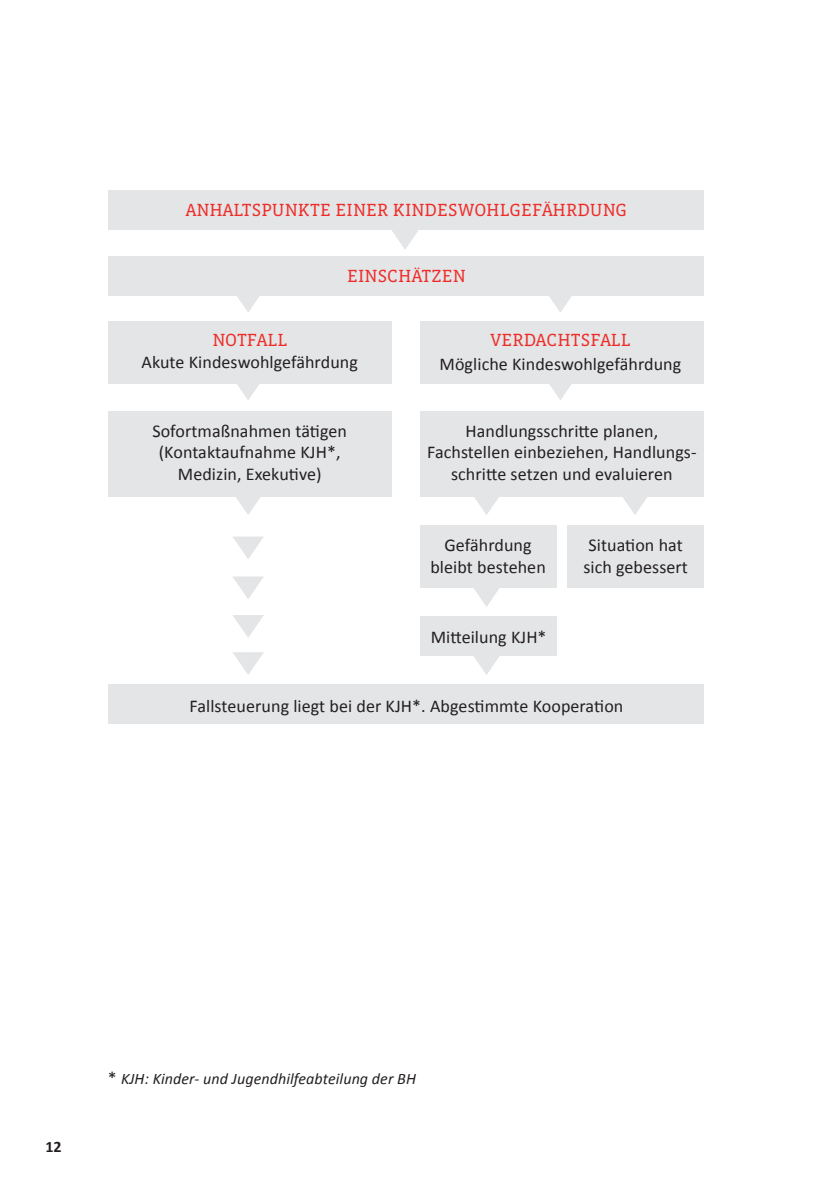
<style>
.page{position:relative;width:840px;height:1191px;background:#fff}
.page>*{position:absolute;margin:0;border:0;box-sizing:border-box;transform-origin:0 0}
.t1{font:18px/21.6px "Calibri";letter-spacing:.005em;color:#231f20;text-align:center}
.t2{font:18px "Vista Slab OT";letter-spacing:.005em;color:#ee2d28}
.t3{font:italic 16px "Calibri";letter-spacing:.005em;color:#231f20}
.t4{font:700 16px "Calibri";color:#231f20}
.s1{font-style:normal;font-size:18px}
</style>
<div class="page">
<div style="left:108px;top:190px;width:595px;height:40px;background:#e4e5e7"></div>
<div style="left:108px;top:256px;width:595px;height:39px;background:#e4e5e7"></div>
<div style="left:108px;top:321px;width:283px;height:62px;background:#e4e5e7"></div>
<div style="left:420px;top:321px;width:283px;height:62px;background:#e4e5e7"></div>
<div style="left:108px;top:412px;width:283px;height:85px;background:#e4e5e7"></div>
<div style="left:420px;top:412px;width:283px;height:85px;background:#e4e5e7"></div>
<div style="left:420px;top:525px;width:136px;height:62px;background:#e4e5e7"></div>
<div style="left:567px;top:525px;width:136px;height:62px;background:#e4e5e7"></div>
<div style="left:420px;top:616px;width:136px;height:39px;background:#e4e5e7"></div>
<div style="left:108px;top:684px;width:595px;height:39px;background:#e4e5e7"></div>
<svg style="left:392px;top:230px;width:27px;height:20px"></svg>
<svg style="left:232px;top:295px;width:32px;height:17px"></svg>
<svg style="left:544px;top:295px;width:31px;height:17px"></svg>
<svg style="left:236px;top:497px;width:24px;height:18px"></svg>
<svg style="left:474px;top:497px;width:25px;height:18px"></svg>
<svg style="left:623px;top:497px;width:24px;height:18px"></svg>
<svg style="left:470px;top:587px;width:32px;height:20px"></svg>
<svg style="left:470px;top:655px;width:32px;height:20px"></svg>
<svg style="left:233px;top:536px;width:30px;height:23px"></svg>
<svg style="left:233px;top:576px;width:30px;height:23px"></svg>
<svg style="left:233px;top:615px;width:31px;height:23px"></svg>
<svg style="left:233px;top:652px;width:31px;height:23px"></svg>
<svg style="left:232px;top:383px;width:32px;height:17px"></svg>
<svg style="left:544px;top:383px;width:31px;height:17px"></svg>
<p class="t2" style="left:186px;top:200px;width:442px">ANHALTSPUNKTE EINER KINDESWOHLGEFÄHRDUNG</p>
<p class="t2" style="left:347px;top:267px;width:120px">EINSCHÄTZEN</p>
<p class="t2" style="left:212px;top:331px;width:76px">NOTFALL</p>
<p class="t1" style="left:141px;top:350px;width:218px">Akute Kindeswohlgefährdung</p>
<p class="t1" style="left:152px;top:419px;width:196px">Sofortmaßnahmen tätigen</p>
<p class="t1" style="left:159px;top:441px;width:183px">(Kontaktaufnahme KJH*,</p>
<p class="t1" style="left:178px;top:462px;width:145px">Medizin, Exekutive)</p>
<p class="t2" style="left:490px;top:331px;width:141px">VERDACHTSFALL</p>
<p class="t1" style="left:439px;top:352px;width:243px">Mögliche Kindeswohlgefährdung</p>
<p class="t1" style="left:465px;top:419px;width:194px">Handlungsschritte planen,</p>
<p class="t1" style="left:427px;top:441px;width:271px">Fachstellen einbeziehen, Handlungs&shy;schritte setzen und evaluieren</p>
<p class="t1" style="left:444px;top:533px;width:89px">Gefährdung</p>
<p class="t1" style="left:430px;top:555px;width:117px">bleibt bestehen</p>
<p class="t1" style="left:430px;top:625px;width:117px">Mitteilung KJH*</p>
<p class="t1" style="left:588px;top:533px;width:96px">Situation hat</p>
<p class="t1" style="left:583px;top:555px;width:106px">sich gebessert</p>
<p class="t1" style="left:189px;top:694px;width:435px">Fallsteuerung liegt bei der KJH*. Abgestimmte Kooperation</p>
<p class="t4" style="left:45px;top:1136px;width:18px">12</p>
<p class="t3" style="left:108px;top:1068px;width:309px"><span class="s1">*</span> KJH: Kinder- und Jugendhilfeabteilung der BH</p>
</div>
